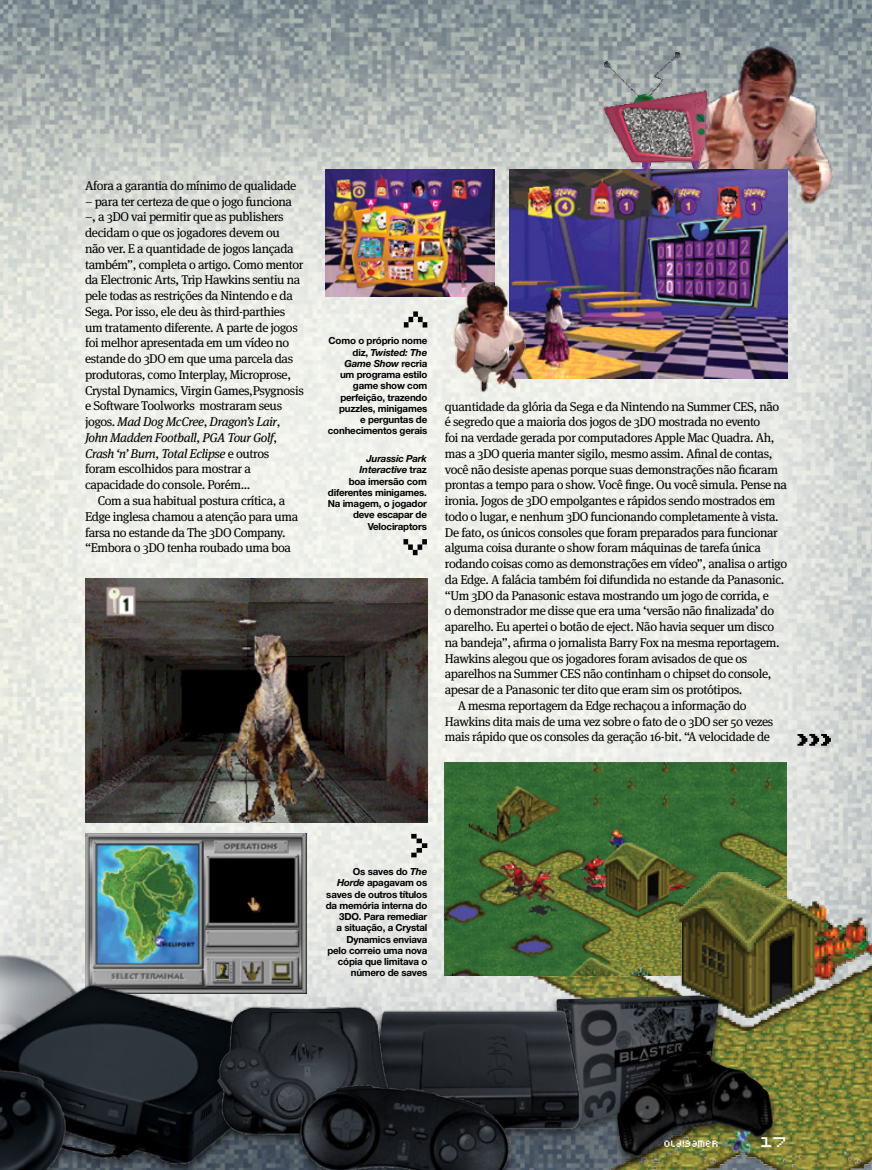
<style>
.page{position:relative;width:872px;height:1170px;background:#fff}
.page>*{position:absolute;margin:0;border:0;box-sizing:border-box;transform-origin:0 0}
.t1{font:19.65px "Supercollider";color:#fff}
.t2{font:12.9px "Supercollidersmall";color:#fff}
.t3{font:12.75px/15.8px "Meta Serif Pro";letter-spacing:-.03em;color:#000}
.t4{font:700 9.75px/11.2px "Helvetica Neue";letter-spacing:-.02em;color:#000;text-align:right}
.s1{font-style:italic}
</style>
<div class="page">
<img style="left:0;top:0;width:872px;height:995px">
<img style="left:316px;top:833px;width:332px;height:336px">
<img style="left:582px;top:46px;width:102px;height:124px">
<img style="left:684px;top:40px;width:161px;height:173px">
<img style="left:509px;top:170px;width:278px;height:208px">
<img style="left:445px;top:762px;width:341px;height:213px">
<svg style="left:403px;top:539px;width:24px;height:16px"></svg>
<img style="left:271px;top:833px;width:35px;height:160px">
<img style="left:85px;top:578px;width:342px;height:244px">
<img style="left:325px;top:170px;width:170px;height:127px">
<img style="left:451px;top:279px;width:79px;height:115px">
<svg style="left:404px;top:311px;width:23px;height:16px"></svg>
<svg style="left:411px;top:833px;width:16px;height:24px"></svg>
<img style="left:648px;top:819px;width:224px;height:350px">
<svg style="left:797px;top:734px;width:34px;height:11px"></svg>
<img style="left:0;top:675px;width:271px;height:291px">
<div style="left:549px;top:992px;width:176px;height:142px;background:#000;opacity:.55"></div>
<img style="left:556px;top:995px;width:164px;height:129px">
<div style="left:610px;top:1048px;width:169px;height:119px;background:#000;opacity:.55"></div>
<img style="left:616px;top:1051px;width:157px;height:108px">
<svg style="left:0;top:950px;width:24px;height:16px"></svg>
<div style="left:363px;top:1008px;width:222px;height:133px;background:#000;opacity:.55"></div>
<img style="left:405px;top:1008px;width:176px;height:132px">
<img style="left:0;top:966px;width:298px;height:203px">
<img style="left:201px;top:995px;width:204px;height:148px">
<img style="left:291px;top:1071px;width:227px;height:98px">
<img style="left:0;top:1012px;width:89px;height:157px">
<img style="left:721px;top:1127px;width:34px;height:29px">
<p class="t3" style="left:85px;top:177px;width:213px">Afora a garantia do mínimo de qualidade</p>
<p class="t3" style="left:85px;top:193px;width:220px">– para ter certeza de que o jogo funciona –, a 3DO vai permitir que as publishers decidam o que os jogadores devem ou<br>não ver. E a quantidade de jogos lançada também”, completa o artigo. Como mentor da Electronic Arts, Trip Hawkins sentiu na pele todas as restrições da Nintendo e da Sega. Por isso, ele deu às third-parthies um tratamento diferente. A parte de jogos foi melhor apresentada em um vídeo no estande do 3DO em que uma parcela das produtoras, como Interplay, Microprose, Crystal Dynamics, Virgin Games,Psygnosis e Software Toolworks mostraram seus jogos. <span class="s1">Mad Dog McCree</span>, <span class="s1">Dragon’s Lair</span>, <span class="s1">John Madden Football</span>, <span class="s1">PGA Tour Golf</span>, <span class="s1">Crash ‘n’ Burn</span>, <span class="s1">Total Eclipse</span> e outros<br>foram escolhidos para mostrar a capacidade do console. Porém...</p>
<p class="t3" style="left:85px;top:492px;width:215px;text-indent:13px">Com a sua habitual postura crítica, a Edge inglesa chamou a atenção para uma farsa no estande da The 3DO Company. “Embora o 3DO tenha roubado uma boa</p>
<p class="t4" style="left:328px;top:335px;width:101px">Como o próprio nome diz, <span class="s1">Twisted: The<br>Game Show</span> recria um programa estilo game show com perfeição, trazendo puzzles, minigames<br>e perguntas de conhecimentos gerais</p>
<p class="t4" style="left:328px;top:452px;width:101px"><span class="s1">Jurassic Park<br>Interactive</span> traz<br>boa imersão com diferentes minigames.<br>Na imagem, o jogador deve escapar de<br>Velociraptors</p>
<p class="t3" style="left:445px;top:397px;width:336px">quantidade da glória da Sega e da Nintendo na Summer CES, não</p>
<p class="t3" style="left:445px;top:413px;width:317px">é segredo que a maioria dos jogos de 3DO mostrada no evento</p>
<p class="t3" style="left:445px;top:429px;width:331px">foi na verdade gerada por computadores Apple Mac Quadra. Ah,</p>
<p class="t3" style="left:445px;top:445px;width:329px">mas a 3DO queria manter sigilo, mesmo assim. Afinal de contas,</p>
<p class="t3" style="left:445px;top:460px;width:334px">você não desiste apenas porque suas demonstrações não ficaram</p>
<p class="t3" style="left:445px;top:476px;width:343px">prontas a tempo para o show. Você finge. Ou você simula. Pense na</p>
<p class="t3" style="left:445px;top:492px;width:332px">ironia. Jogos de 3DO empolgantes e rápidos sendo mostrados em</p>
<p class="t3" style="left:445px;top:508px;width:335px">todo o lugar, e nenhum 3DO funcionando completamente à vista.</p>
<p class="t3" style="left:445px;top:523px;width:334px">De fato, os únicos consoles que foram preparados para funcionar</p>
<p class="t3" style="left:445px;top:539px;width:317px">alguma coisa durante o show foram máquinas de tarefa única</p>
<p class="t3" style="left:445px;top:555px;width:344px">rodando coisas como as demonstrações em vídeo”, analisa o artigo</p>
<p class="t3" style="left:445px;top:571px;width:341px">da Edge. A falácia também foi difundida no estande da Panasonic.</p>
<p class="t3" style="left:445px;top:586px;width:325px">“Um 3DO da Panasonic estava mostrando um jogo de corrida, e</p>
<p class="t3" style="left:445px;top:602px;width:331px">o demonstrador me disse que era uma ‘versão não finalizada’ do</p>
<p class="t3" style="left:445px;top:618px;width:331px">aparelho. Eu apertei o botão de eject. Não havia sequer um disco</p>
<p class="t3" style="left:445px;top:634px;width:336px">na bandeja”, afirma o jornalista Barry Fox na mesma reportagem.</p>
<p class="t3" style="left:445px;top:649px;width:304px">Hawkins alegou que os jogadores foram avisados de que os</p>
<p class="t3" style="left:445px;top:665px;width:328px">aparelhos na Summer CES não continham o chipset do console,</p>
<p class="t3" style="left:445px;top:681px;width:299px">apesar de a Panasonic ter dito que eram sim os protótipos.</p>
<p class="t3" style="left:458px;top:697px;width:290px">A mesma reportagem da Edge rechaçou a informação do</p>
<p class="t3" style="left:445px;top:712px;width:330px">Hawkins dita mais de uma vez sobre o fato de o 3DO ser 50 vezes</p>
<p class="t3" style="left:445px;top:728px;width:326px">mais rápido que os consoles da geração 16-bit. “A velocidade de</p>
<p class="t4" style="left:326px;top:865px;width:103px">Os saves do <span class="s1">The<br>Horde</span> apagavam os saves de outros títulos da memória interna do<br>3DO. Para remediar<br>a situação, a Crystal<br>Dynamics enviava pelo correio uma nova cópia que limitava o número de saves</p>
<p class="t2" style="left:664px;top:1134px;width:56px">old!gamer</p>
<h1 class="t1" style="left:761px;top:1127px;width:27px">17</h1>
</div>
